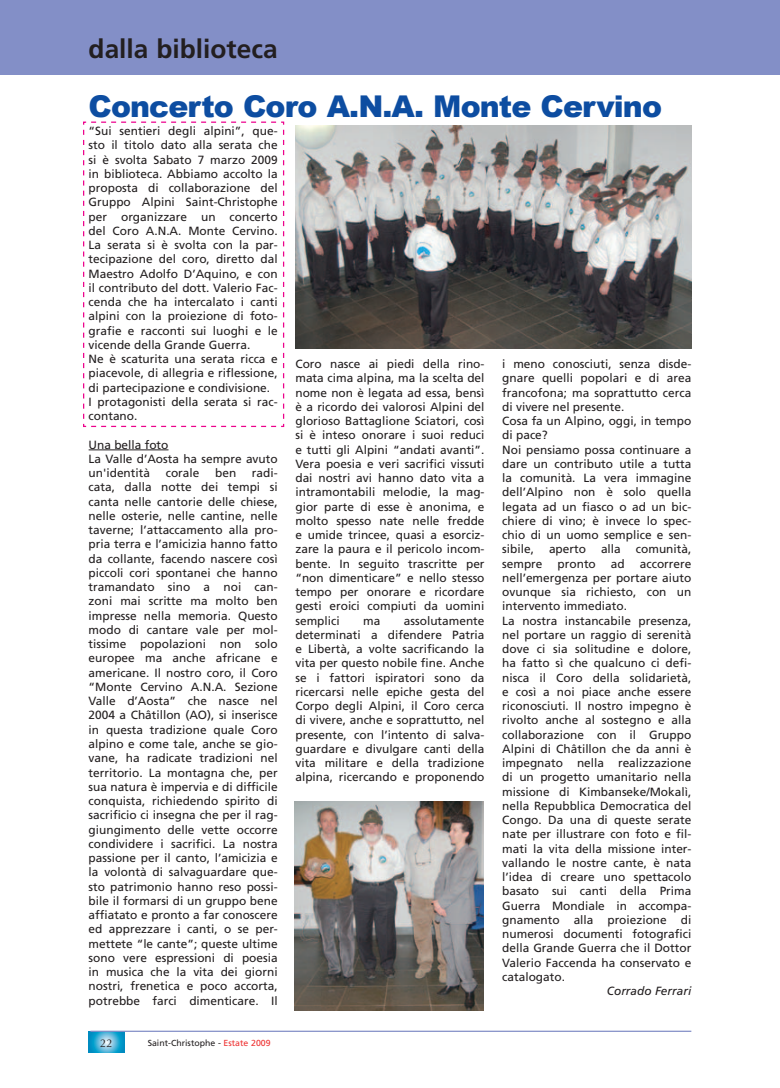
<style>
.page{position:relative;width:780px;height:1088px;background:#fff}
.page>*{position:absolute;margin:0;border:0;box-sizing:border-box;transform-origin:0 0}
.t1{font:900 30px "Arial";letter-spacing:-.03em;color:#0d4da1}
.t2{font:700 26.25px "Frutiger";color:#231f20}
.t3{font:11.88px/14.2px "Frutiger";color:#231f20}
.t4{font:italic 11.88px "Frutiger";color:#231f20}
.t5{font:11.25px "Optima";color:#231f20}
.t6{font:8.75px "Frutiger";color:#231f20}
.s1{color:#ee3131}
</style>
<div class="page">
<svg style="left:89px;top:1031px;width:35px;height:21px"></svg>
<hr style="left:90px;top:1030px;width:601px;height:2px;background:#838fc7">
<svg style="left:83px;top:121px;width:202px;height:307px"></svg>
<div style="left:0;top:0;width:762px;height:74px;background:#838fc7"></div>
<hr style="left:89px;top:449px;width:79px;height:1px;background:#231f20">
<img style="left:295px;top:126px;width:396px;height:222px">
<img style="left:295px;top:802px;width:189px;height:208px">
<div style="left:762px;top:0;width:18px;height:74px;background:#838fc7"></div>
<h2 class="t2" style="left:89px;top:34px;width:190px">dalla biblioteca</h2>
<h1 class="t1" style="left:89px;top:90px;width:575px">Concerto Coro a.N.a. Monte Cervino</h1>
<p class="t3" style="left:89px;top:124px;width:190px">“Sui sentieri degli alpini”, que&shy;sto il titolo dato alla serata che si è svolta Sabato 7 marzo 2009 in biblioteca. Abbiamo accolto la proposta di collaborazione del<br>Gruppo Alpini Saint-Christophe per organizzare un concerto del Coro A.N.A. Monte Cervino.<br>La serata si è svolta con la par&shy;tecipazione del coro, diretto dal<br>Maestro Adolfo D’Aquino, e con il contributo del dott. Valerio Fac&shy;cenda che ha intercalato i canti alpini con la proiezione di foto&shy;grafie e racconti sui luoghi e le vicende della Grande Guerra.<br>Ne è scaturita una serata ricca e piacevole, di allegria e riflessione, di partecipazione e condivisione.<br>I protagonisti della serata si rac&shy;contano.</p>
<p class="t3" style="left:89px;top:437px;width:190px">Una bella foto<br>La Valle d’Aosta ha sempre avuto un'identità</p>
<p class="t3" style="left:295px;top:357px;width:191px;text-align:justify">Coro nasce ai piedi della rino&shy;mata cima alpina, ma la scelta del nome non è legata ad essa, bensì è a ricordo dei valorosi Alpini del glorioso Battaglione Sciatori, così si è inteso onorare i suoi reduci e tutti gli Alpini “andati avanti”.<br>Vera poesia e veri sacrifici vissuti dai nostri avi hanno dato vita a intramontabili melodie, la mag&shy;gior parte di esse è anonima, e molto spesso nate nelle fredde e umide trincee, quasi a esorciz&shy;zare la paura e il pericolo incom&shy;bente. In seguito trascritte per “non dimenticare” e nello stesso tempo per onorare e ricordare gesti eroici compiuti da uomini semplici</p>
<p class="t3" style="left:502px;top:357px;width:191px">i meno conosciuti, senza disde&shy;gnare quelli popolari e di area francofona; ma soprattutto cerca di vivere nel presente.<br>Cosa fa un Alpino, oggi, in tempo di pace?<br>Noi pensiamo possa continuare a dare un contributo utile a tutta la comunità. La vera immagine dell’Alpino non è solo quella legata ad un fiasco o ad un bic&shy;chiere di vino; è invece lo spec&shy;chio di un uomo semplice e sen&shy;sibile,</p>
<p class="t3" style="left:89px;top:466px;width:191px;text-align:justify;text-indent:163px">radi&shy;cata, dalla notte dei tempi si canta nelle cantorie delle chiese, nelle osterie, nelle cantine, nelle taverne; l’attaccamento alla pro&shy;pria terra e l’amicizia hanno fatto da collante, facendo nascere così piccoli cori spontanei che hanno tramandato sino a noi can&shy;zoni mai scritte ma molto ben impresse nella memoria. Questo modo di cantare vale per mol&shy;tissime popolazioni non solo europee ma anche africane e americane. Il nostro coro, il Coro “Monte Cervino A.N.A. Sezione Valle d’Aosta” che nasce nel 2004 a Châtillon (AO), si inserisce in questa tradizione quale Coro alpino e come tale, anche se gio&shy;vane, ha radicate tradizioni nel territorio. La montagna che, per sua natura è impervia e di difficile conquista, richiedendo spirito di sacrificio ci insegna che per il rag&shy;giungimento delle vette occorre condividere i sacrifici. La nostra passione per il canto, l’amicizia e la volontà di salvaguardare que&shy;sto patrimonio hanno reso possi&shy;bile il formarsi di un gruppo bene affiatato e pronto a far conoscere ed apprezzare i canti, o se per&shy;mettete “le cante”; queste ultime sono vere espressioni di poesia in musica che la vita dei giorni nostri, frenetica e poco accorta, potrebbe farci dimenticare. Il</p>
<p class="t3" style="left:166px;top:466px;width:35px">corale</p>
<p class="t3" style="left:215px;top:466px;width:23px">ben</p>
<p class="t3" style="left:549px;top:542px;width:38px">aperto</p>
<p class="t3" style="left:601px;top:542px;width:21px">alla</p>
<p class="t3" style="left:636px;top:542px;width:57px">comunità,</p>
<p class="t3" style="left:502px;top:556px;width:42px">sempre</p>
<p class="t3" style="left:557px;top:556px;width:40px">pronto</p>
<p class="t3" style="left:611px;top:556px;width:15px">ad</p>
<p class="t3" style="left:502px;top:556px;width:190px;text-indent:138px">accorrere nell’emergenza per portare aiuto ovunque sia richiesto, con un intervento immediato.<br>La nostra instancabile presenza, nel portare un raggio di serenità dove ci sia solitudine e dolore, ha fatto sì che qualcuno ci defi&shy;nisca il Coro della solidarietà, e così a noi piace anche essere riconosciuti. Il nostro impegno è rivolto anche al sostegno e alla collaborazione con il Gruppo<br>Alpini di Châtillon che da anni è impegnato nella realizzazione di un progetto umanitario nella missione di Kimbanseke/Mokalì, nella Repubblica Democratica del<br>Congo. Da una di queste serate nate per illustrare con foto e fil&shy;mati la vita della missione inter&shy;vallando le nostre cante, è nata l’idea di creare uno spettacolo basato sui canti della Prima<br>Guerra Mondiale in accompa&shy;gnamento alla proiezione di numerosi documenti fotografici della Grande Guerra che il Dottor<br>Valerio Faccenda ha conservato e catalogato.</p>
<p class="t4" style="left:606px;top:984px;width:86px">Corrado Ferrari</p>
<p class="t3" style="left:295px;top:613px;width:191px;text-align:justify;text-indent:108px">assolutamente determinati a difendere Patria e Libertà, a volte sacrificando la vita per questo nobile fine. Anche se i fattori ispiratori sono da ricercarsi nelle epiche gesta del Corpo degli Alpini, il Coro cerca di vivere, anche e soprattutto, nel presente, con l’intento di salva&shy;guardare e divulgare canti della vita militare e della tradizione alpina, ricercando e proponendo</p>
<p class="t3" style="left:363px;top:613px;width:19px">ma</p>
<p class="t5" style="left:100px;top:1037px;width:14px">22</p>
<p class="t6" style="left:148px;top:1037px;width:124px">Saint-Christophe - <span class="s1">Estate 2009</span></p>
</div>
